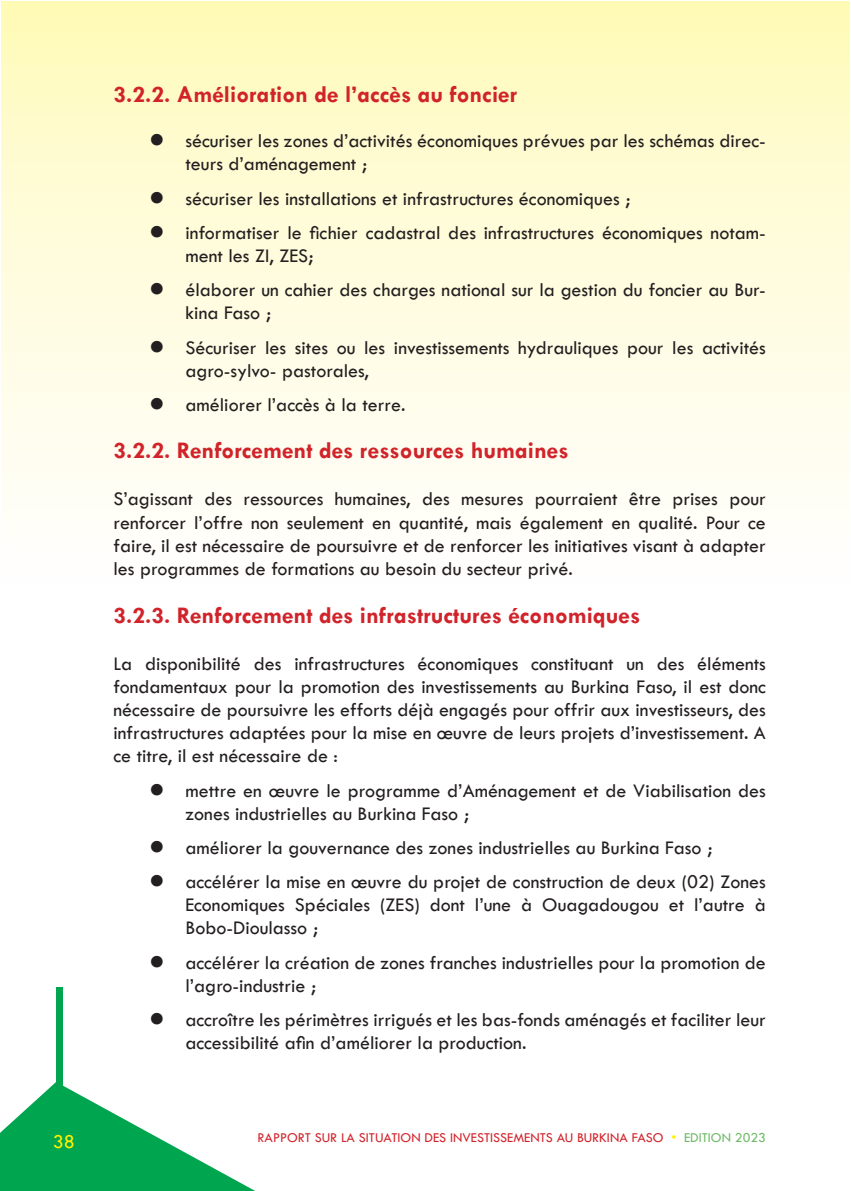
<style>
.page{position:relative;width:851px;height:1191px;background:#fff}
.page>*{position:absolute;margin:0;border:0;box-sizing:border-box;transform-origin:0 0}
.List_Paragraph{font:700 24px "Tw Cen";color:#d1232a}
.t1{font:20px/23px "Tw Cen";color:#231f20}
.t2{font:20px "Tw Cen";color:#fff101}
.t3{font:14px "Tw Cen";color:#d1232a}
.s1{color:#fff101}
.s2{color:#6eba66}
</style>
<div class="page">
<div style="left:56px;top:986px;width:7px;height:124px;background:#00a54f"></div>
<svg style="left:0;top:1082px;width:255px;height:109px"></svg>
<div style="left:1px;top:1px;width:848px;height:583px;background:linear-gradient(to bottom,#fffabc,#fffeff)"></div>
<svg style="left:151px;top:134px;width:12px;height:12px"></svg>
<svg style="left:151px;top:191px;width:12px;height:12px"></svg>
<svg style="left:151px;top:226px;width:12px;height:12px"></svg>
<svg style="left:151px;top:283px;width:12px;height:12px"></svg>
<svg style="left:151px;top:340px;width:12px;height:12px"></svg>
<svg style="left:151px;top:398px;width:12px;height:12px"></svg>
<p class="t2" style="left:53px;top:1130px;width:24px">38</p>
<p class="List_Paragraph" style="left:113px;top:80px;width:405px">3.2.2. Amélioration de l’accès au foncier</p>
<p class="t1" style="left:185px;top:129px;width:581px">sécuriser les zones d’activités économiques prévues par les schémas direc&shy;teurs d’aménagement ;</p>
<p class="t1" style="left:185px;top:187px;width:446px">sécuriser les installations et infrastructures économiques ;</p>
<p class="t1" style="left:185px;top:221px;width:581px">informatiser le fichier cadastral des infrastructures économiques notam&shy;ment les ZI, ZES;</p>
<p class="t1" style="left:185px;top:278px;width:581px">élaborer un cahier des charges national sur la gestion du foncier au Bur&shy;kina Faso ;</p>
<p class="t1" style="left:185px;top:336px;width:581px">Sécuriser les sites ou les investissements hydrauliques pour les activités agro-sylvo- pastorales,</p>
<p class="t1" style="left:185px;top:393px;width:221px">améliorer l’accès à la terre.</p>
<p class="List_Paragraph" style="left:113px;top:436px;width:456px">3.2.2. Renforcement des ressources humaines</p>
<p class="t1" style="left:113px;top:487px;width:653px;text-align:justify">S’agissant des ressources humaines, des mesures pourraient être prises pour renforcer l’offre non seulement en quantité, mais également en qualité. Pour ce faire, il est nécessaire de poursuivre et de renforcer les initiatives visant à adapter les programmes de formations au besoin du secteur privé.</p>
<p class="List_Paragraph" style="left:113px;top:600px;width:528px">3.2.3. Renforcement des infrastructures économiques</p>
<p class="t1" style="left:113px;top:651px;width:653px;text-align:justify">La disponibilité des infrastructures économiques constituant un des éléments fondamentaux pour la promotion des investissements au Burkina Faso, il est donc nécessaire de poursuivre les efforts déjà engagés pour offrir aux investisseurs, des infrastructures adaptées pour la mise en œuvre de leurs projets d’investissement. A ce titre, il est nécessaire de :</p>
<p class="t1" style="left:185px;top:778px;width:581px">mettre en œuvre le programme d’Aménagement et de Viabilisation des zones industrielles au Burkina Faso ;</p>
<p class="t1" style="left:185px;top:836px;width:528px">améliorer la gouvernance des zones industrielles au Burkina Faso ;</p>
<p class="t1" style="left:185px;top:870px;width:581px;text-align:justify">accélérer la mise en œuvre du projet de construction de deux (02) Zones Economiques Spéciales (ZES) dont l’une à Ouagadougou et l’autre à Bobo-Dioulasso ;</p>
<p class="t1" style="left:185px;top:950px;width:581px">accélérer la création de zones franches industrielles pour la promotion de l’agro-industrie ;</p>
<p class="t1" style="left:185px;top:1008px;width:581px">accroître les périmètres irrigués et les bas-fonds aménagés et faciliter leur accessibilité afin d’améliorer la production.</p>
<p class="t3" style="left:257px;top:1128px;width:509px">RAPPORT SUR LA SITUATION DES INVESTISSEMENTS AU BURKINA FASO <span class="s1">•</span> <span class="s2">EDITION 2023</span></p>
</div>
